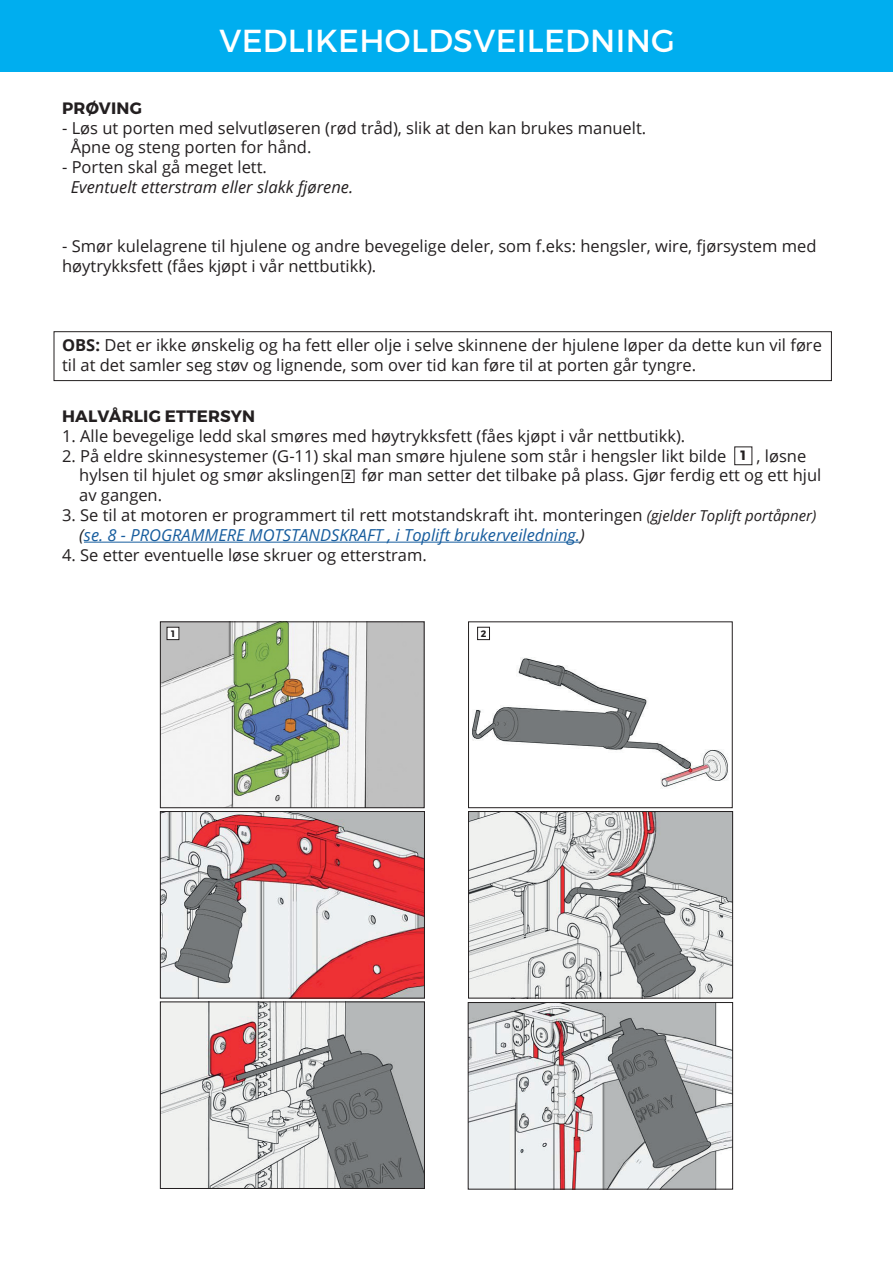
<style>
.page{position:relative;width:893px;height:1263px;background:#fff}
.page>*{position:absolute;margin:0;border:0;box-sizing:border-box;transform-origin:0 0}
.t1{font:31.8px "Montserrat";letter-spacing:.01em;color:#fff}
.t2{font:16.5px/19.8px "Open Sans";color:#231f20}
.t3{font:italic 16.5px "Open Sans";color:#175d9e}
.t4{font:italic 16.5px "Open Sans";color:#231f20}
.t5{font:700 16.5px "Montserrat";letter-spacing:.01em;color:#231f20}
.t6{font:700 13.5px "Montserrat";color:#231f20}
.t7{font:700 9.3px "Montserrat";color:#231f20}
.s1{font-weight:700}
.s2{font-style:italic;font-size:15px}
.s3{color:#231f20}
</style>
<div class="page">
<div style="left:0;top:0;width:893px;height:71px;background:#00aeef"></div>
<hr style="left:84px;top:542px;width:496px;height:1px;background:#175d9e">
<div style="left:342px;top:470px;width:12px;height:13px;border:1px solid #231f20"></div>
<div style="left:734px;top:446px;width:18px;height:19px;border:1px solid #231f20"></div>
<div style="left:54px;top:331px;width:778px;height:50px;border:1px solid #231f20"></div>
<img style="left:472px;top:626px;width:256px;height:162px">
<div style="left:468px;top:621px;width:264px;height:187px;border:1px solid #231f20"></div>
<img style="left:162px;top:813px;width:261px;height:183px">
<div style="left:160px;top:811px;width:265px;height:187px;border:1px solid #231f20"></div>
<img style="left:162px;top:1004px;width:261px;height:183px">
<div style="left:160px;top:1002px;width:265px;height:187px;border:1px solid #231f20"></div>
<img style="left:470px;top:813px;width:261px;height:183px">
<div style="left:468px;top:811px;width:265px;height:187px;border:1px solid #231f20"></div>
<img style="left:162px;top:623px;width:260px;height:183px">
<div style="left:160px;top:621px;width:264px;height:187px;border:1px solid #231f20"></div>
<div style="left:167px;top:627px;width:12px;height:13px;background:#fff"></div>
<div style="left:167px;top:627px;width:12px;height:13px;border:1px solid #231f20"></div>
<div style="left:478px;top:627px;width:11px;height:13px;background:#fff"></div>
<div style="left:477px;top:627px;width:13px;height:13px;border:1px solid #231f20"></div>
<img style="left:470px;top:1004px;width:261px;height:183px">
<div style="left:468px;top:1002px;width:265px;height:187px;border:1px solid #231f20"></div>
<p class="t1" style="left:219px;top:21px;width:457px">VEDLIKEHOLDSVEILEDNING</p>
<p class="t5" style="left:62px;top:98px;width:81px">PRØVING</p>
<p class="t2" style="left:62px;top:117px;width:586px">- Løs ut porten med selvutløseren (rød tråd), slik at den kan brukes manuelt.</p>
<p class="t2" style="left:71px;top:137px;width:242px">Åpne og steng porten for hånd.</p>
<p class="t2" style="left:62px;top:157px;width:206px">- Porten skal gå meget lett.</p>
<p class="t4" style="left:71px;top:176px;width:284px">Eventuelt etterstram eller slakk fjørene.</p>
<p class="t2" style="left:62px;top:236px;width:756px">- Smør kulelagrene til hjulene og andre bevegelige deler, som f.eks: hengsler, wire, fjørsystem med høytrykksfett (fåes kjøpt i vår nettbutikk).</p>
<p class="t2" style="left:62px;top:335px;width:761px"><span class="s1">OBS:</span> Det er ikke ønskelig og ha fett eller olje i selve skinnene der hjulene løper da dette kun vil føre til at det samler seg støv og lignende, som over tid kan føre til at porten går tyngre.</p>
<p class="t5" style="left:62px;top:406px;width:195px">HALVÅRLIG ETTERSYN</p>
<p class="t2" style="left:62px;top:426px;width:625px">1. Alle bevegelige ledd skal smøres med høytrykksfett (fåes kjøpt i vår nettbutikk).</p>
<p class="t2" style="left:62px;top:445px;width:666px">2. På eldre skinnesystemer (G-11) skal man smøre hjulene som står i hengsler likt bilde</p>
<p class="t2" style="left:756px;top:445px;width:51px">, løsne</p>
<p class="t2" style="left:79px;top:465px;width:262px">hylsen til hjulet og smør akslingen</p>
<p class="t2" style="left:361px;top:465px;width:461px">før man setter det tilbake på plass. Gjør ferdig ett og ett hjul</p>
<p class="t2" style="left:79px;top:485px;width:84px">av gangen.</p>
<p class="t2" style="left:62px;top:505px;width:756px">3. Se til at motoren er programmert til rett motstandskraft iht. monteringen <span class="s2">(gjelder Toplift portåpner)</span></p>
<p class="t3" style="left:79px;top:524px;width:507px"><span class="s3">(</span>se. 8 - PROGRAMMERE MOTSTANDSKRAFT , i Toplift brukerveiledning.<span class="s3">)</span></p>
<p class="t2" style="left:62px;top:544px;width:366px">4. Se etter eventuelle løse skruer og etterstram.</p>
<p class="t6" style="left:740px;top:447px;width:7px">1</p>
<p class="t7" style="left:345px;top:470px;width:7px">2</p>
<p class="t7" style="left:171px;top:627px;width:5px">1</p>
<p class="t7" style="left:481px;top:627px;width:7px">2</p>
</div>
